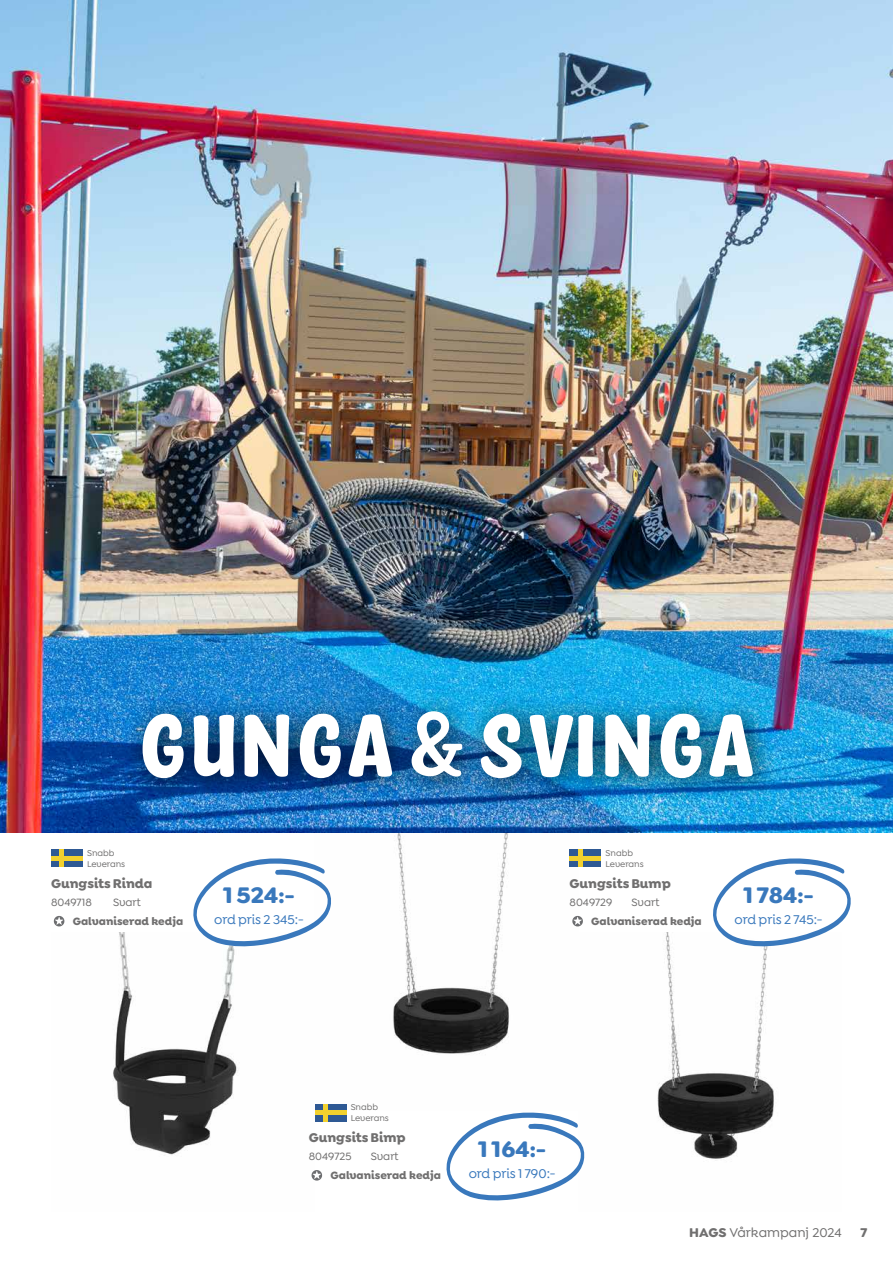
<style>
.page{position:relative;width:893px;height:1263px;background:#fff}
.page>*{position:absolute;margin:0;border:0;box-sizing:border-box;transform-origin:0 0}
.t1{font:93px "Owl Cute";color:#fff}
.t2{font:700 24px "Goldplay Alt";color:#3978bc}
.t3{font:500 13.5px "Goldplay Alt";color:#3978bc}
.t4{font:700 13.5px "Goldplay Alt";color:#706f6f}
.t5{font:500 13.5px "Goldplay Alt";color:#706f6f}
.t6{font:700 11.25px "Goldplay Alt";color:#706f6f}
.t7{font:500 11.25px "Goldplay Alt";color:#706f6f}
.t8{font:500 9px/10.8px "Goldplay Alt";color:#706f6f}
.s1{font-size:21px}
.s2{font-weight:700}
</style>
<div class="page">
<img style="left:113px;top:932px;width:202px;height:249px">
<img style="left:346px;top:833px;width:232px;height:278px">
<img style="left:657px;top:932px;width:117px;height:229px">
<img style="left:0;top:0;width:893px;height:833px">
<div style="left:315px;top:1103px;width:31px;height:18px;background:#2e5994"></div>
<hr style="left:323px;top:1103px;width:4px;height:18px;background:#f2d12e">
<hr style="left:315px;top:1111px;width:31px;height:4px;background:#f2d12e">
<svg style="left:312px;top:1170px;width:10px;height:10px"></svg>
<svg style="left:446px;top:1112px;width:139px;height:89px"></svg>
<svg style="left:54px;top:916px;width:10px;height:10px"></svg>
<div style="left:51px;top:849px;width:32px;height:18px;background:#2e5994"></div>
<div style="left:59px;top:849px;width:5px;height:18px;background:#f2d12e"></div>
<hr style="left:51px;top:857px;width:32px;height:4px;background:#f2d12e">
<svg style="left:192px;top:858px;width:139px;height:89px"></svg>
<svg style="left:572px;top:916px;width:11px;height:10px"></svg>
<svg style="left:712px;top:858px;width:139px;height:89px"></svg>
<div style="left:569px;top:849px;width:32px;height:18px;background:#2e5994"></div>
<hr style="left:578px;top:849px;width:4px;height:18px;background:#f2d12e">
<hr style="left:569px;top:857px;width:32px;height:4px;background:#f2d12e">
<div style="left:122px;top:691px;width:656px;height:113px;background:#000;opacity:.75"></div>
<h1 class="t1" style="left:138px;top:687px;width:619px">GUNGA &amp; SVINGA</h1>
<p class="t8" style="left:87px;top:848px;width:40px">Snabb<br>Leverans</p>
<p class="t8" style="left:606px;top:848px;width:40px">Snabb<br>Leverans</p>
<p class="t4" style="left:51px;top:875px;width:103px">Gungsits Rinda</p>
<p class="t7" style="left:51px;top:896px;width:42px">8049718</p>
<p class="t7" style="left:113px;top:896px;width:29px">Svart</p>
<p class="t6" style="left:73px;top:914px;width:112px">Galvaniserad kedja</p>
<h2 class="t2" style="left:223px;top:879px;width:73px">1 524<span class="s1">:-</span></h2>
<p class="t3" style="left:214px;top:912px;width:91px">ord pris 2 345:-</p>
<p class="t4" style="left:569px;top:875px;width:103px">Gungsits Bump</p>
<p class="t7" style="left:569px;top:896px;width:44px">8049729</p>
<p class="t7" style="left:631px;top:896px;width:29px">Svart</p>
<p class="t6" style="left:591px;top:914px;width:112px">Galvaniserad kedja</p>
<h2 class="t2" style="left:743px;top:879px;width:72px">1 784<span class="s1">:-</span></h2>
<p class="t3" style="left:734px;top:912px;width:90px">ord pris 2 745:-</p>
<p class="t8" style="left:351px;top:1102px;width:40px">Snabb<br>Leverans</p>
<p class="t4" style="left:309px;top:1129px;width:99px">Gungsits Bimp</p>
<p class="t7" style="left:309px;top:1150px;width:44px">8049725</p>
<p class="t7" style="left:371px;top:1150px;width:29px">Svart</p>
<p class="t6" style="left:330px;top:1168px;width:112px">Galvaniserad kedja</p>
<h2 class="t2" style="left:478px;top:1133px;width:69px">1 164<span class="s1">:-</span></h2>
<p class="t3" style="left:469px;top:1166px;width:89px">ord pris 1 790:-</p>
<p class="t5" style="left:689px;top:1225px;width:154px"><span class="s2">HAGS</span> Vårkampanj 2024</p>
<p class="t4" style="left:861px;top:1224px;width:8px">7</p>
</div>
